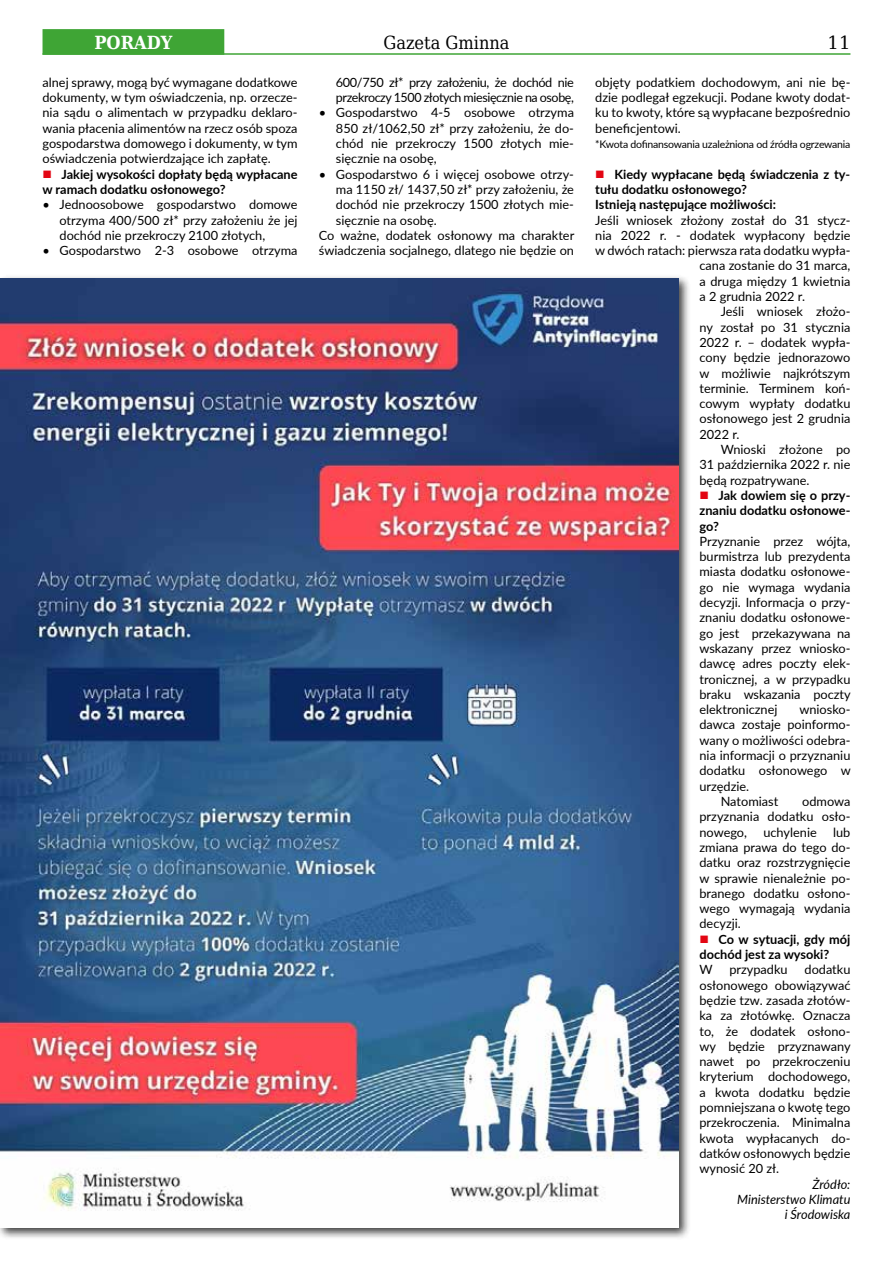
<style>
.page{position:relative;width:893px;height:1263px;background:#fff}
.page>*{position:absolute;margin:0;border:0;box-sizing:border-box;transform-origin:0 0}
.t1{font:18px "DejaVu Serif";color:#000;scale:.9 1}
.t2{font:700 18px "DejaVu Serif";color:#fff;scale:.9 1}
.t3{font:18px "DejaVu Serif";color:#000}
.t4{font:12.75px/15.3px "Lato";color:#000;text-align:justify}
.t5{font:700 12.75px/15.3px "Lato";color:#000}
.t6{font:12.75px/15.3px "Lato";letter-spacing:-.03em;color:#000}
.t7{font:italic 12.75px/15.3px "Lato";color:#000;text-align:right}
.t8{font:10.5px "Lato";letter-spacing:-.02em;color:#000}
.s1{color:#e30613}
</style>
<div class="page">
<hr style="left:43px;top:53px;width:807px;height:2px;background:#3fa535">
<div style="left:43px;top:29px;width:181px;height:26px;background:#3fa535;border:2px solid #3fa535"></div>
<div style="left:0;top:274px;width:690px;height:966px;background:#000;opacity:.75"></div>
<img style="left:0;top:278px;width:678px;height:950px">
<h1 class="t2" style="left:94px;top:28px;width:88px">PORADY</h1>
<h1 class="t1" style="left:383px;top:29px;width:142px">Gazeta Gminna</h1>
<h1 class="t3" style="left:827px;top:29px;width:24px">11</h1>
<p class="t4" style="left:43px;top:74px;width:257px">alnej sprawy, mogą być wymagane dodatkowe dokumenty, w tym oświadczenia, np. orzecze&shy;nia sądu o alimentach w przypadku deklaro&shy;wania płacenia alimentów na rzecz osób spoza gospodarstwa domowego i dokumenty, w tym oświadczenia potwierdzające ich zapłatę.</p>
<p class="t5" style="left:43px;top:166px;width:257px"><span class="s1">■</span> Jakiej wysokości dopłaty będą wypłacane w ramach dodatku osłonowego?</p>
<p class="t4" style="left:60px;top:196px;width:240px;text-indent:-17px">• Jednoosobowe gospodarstwo domowe otrzyma 400/500 zł* przy założeniu że jej dochód nie przekroczy 2100 złotych,</p>
<p class="t4" style="left:43px;top:242px;width:257px">• Gospodarstwo 2-3 osobowe otrzyma</p>
<p class="t6" style="left:336px;top:74px;width:240px">600/750 zł* przy założeniu, że dochód nie przekroczy 1500 złotych miesięcznie na osobę,</p>
<p class="t4" style="left:336px;top:105px;width:240px;text-indent:-17px">• Gospodarstwo 4-5 osobowe otrzyma 850 zł/1062,50 zł* przy założeniu, że do&shy;chód nie przekroczy 1500 złotych mie&shy;sięcznie na osobę,</p>
<p class="t4" style="left:319px;top:166px;width:257px">• Gospodarstwo 6 i więcej osobowe otrzy-</p>
<p class="t4" style="left:336px;top:181px;width:240px">ma 1150 zł/ 1437,50 zł* przy założeniu, że</p>
<p class="t4" style="left:336px;top:196px;width:240px">dochód nie przekroczy 1500 złotych mie-</p>
<p class="t4" style="left:336px;top:212px;width:102px">sięcznie na osobę.</p>
<p class="t4" style="left:319px;top:227px;width:257px">Co ważne, dodatek osłonowy ma charakter</p>
<p class="t4" style="left:319px;top:242px;width:257px">świadczenia socjalnego, dlatego nie będzie on</p>
<p class="t4" style="left:595px;top:74px;width:257px">objęty podatkiem dochodowym, ani nie bę&shy;dzie podlegał egzekucji. Podane kwoty dodat&shy;ku to kwoty, które są wypłacane bezpośrednio beneficjentowi.</p>
<p class="t8" style="left:595px;top:137px;width:257px">*Kwota dofinansowania uzależniona od źródła ogrzewania</p>
<p class="t5" style="left:595px;top:166px;width:257px"><span class="s1">■</span> Kiedy wypłacane będą świadczenia z ty&shy;tułu dodatku osłonowego?<br>Istnieją następujące możliwości:</p>
<p class="t4" style="left:595px;top:212px;width:257px">Jeśli wniosek złożony został do 31 stycz-</p>
<p class="t4" style="left:595px;top:227px;width:257px">nia 2022 r. - dodatek wypłacony będzie</p>
<p class="t4" style="left:595px;top:242px;width:257px">w dwóch ratach: pierwsza rata dodatku wypła-</p>
<p class="t4" style="left:699px;top:258px;width:152px">cana zostanie do 31 marca,</p>
<p class="t4" style="left:699px;top:273px;width:152px">a druga między 1 kwietnia</p>
<p class="t4" style="left:699px;top:288px;width:107px">a 2 grudnia 2022 r.</p>
<p class="t4" style="left:721px;top:303px;width:131px">Jeśli wniosek złożo-</p>
<p class="t4" style="left:699px;top:319px;width:152px">ny został po 31 stycznia</p>
<p class="t4" style="left:699px;top:334px;width:152px">2022 r. – dodatek wypła-</p>
<p class="t4" style="left:699px;top:349px;width:152px">cony będzie jednorazowo</p>
<p class="t4" style="left:699px;top:365px;width:152px">w możliwie najkrótszym</p>
<p class="t4" style="left:699px;top:380px;width:152px">terminie. Terminem koń-</p>
<p class="t4" style="left:699px;top:395px;width:152px">cowym wypłaty dodatku</p>
<p class="t4" style="left:699px;top:411px;width:152px">osłonowego jest 2 grudnia</p>
<p class="t4" style="left:699px;top:426px;width:41px">2022 r.</p>
<p class="t4" style="left:721px;top:441px;width:131px">Wnioski złożone po</p>
<p class="t4" style="left:699px;top:456px;width:152px">31 października 2022 r. nie</p>
<p class="t4" style="left:699px;top:472px;width:112px">będą rozpatrywane.</p>
<p class="t5" style="left:699px;top:487px;width:152px;text-align:justify"><span class="s1">■</span> Jak dowiem się o przy&shy;znaniu dodatku osłonowe&shy;go?</p>
<p class="t4" style="left:699px;top:533px;width:153px">Przyznanie przez wójta, burmistrza lub prezydenta miasta dodatku osłonowe&shy;go nie wymaga wydania decyzji. Informacja o przy&shy;znaniu dodatku osłonowe&shy;go jest przekazywana na wskazany przez wniosko&shy;dawcę adres poczty elek&shy;tronicznej, a w przypadku braku wskazania poczty elektronicznej</p>
<p class="t4" style="left:799px;top:701px;width:53px">wniosko-</p>
<p class="t4" style="left:699px;top:717px;width:152px">dawca zostaje poinformo-</p>
<p class="t4" style="left:699px;top:732px;width:152px">wany o możliwości odebra-</p>
<p class="t4" style="left:699px;top:747px;width:152px">nia informacji o przyznaniu</p>
<p class="t4" style="left:699px;top:762px;width:153px">dodatku osłonowego w</p>
<p class="t4" style="left:699px;top:778px;width:51px">urzędzie.</p>
<p class="t4" style="left:721px;top:793px;width:59px">Natomiast</p>
<p class="t4" style="left:699px;top:793px;width:152px;text-indent:103px">odmowa przyznania dodatku osło&shy;nowego,</p>
<p class="t4" style="left:699px;top:824px;width:152px;text-indent:134px">lub zmiana prawa do tego do&shy;datku oraz rozstrzygnięcie w sprawie nienależnie po&shy;branego dodatku osłono&shy;wego wymagają wydania decyzji.</p>
<p class="t5" style="left:699px;top:931px;width:152px"><span class="s1">■</span> Co w sytuacji, gdy mój dochód jest za wysoki?</p>
<p class="t4" style="left:699px;top:961px;width:15px">W</p>
<p class="t4" style="left:729px;top:961px;width:60px">przypadku</p>
<p class="t4" style="left:763px;top:824px;width:55px">uchylenie</p>
<p class="t4" style="left:699px;top:961px;width:153px;text-indent:105px">dodatku osłonowego obowiązywać będzie tzw. zasada złotów&shy;ka za złotówkę. Oznacza to, że dodatek osłono&shy;wy będzie przyznawany nawet po przekroczeniu kryterium dochodowego, a kwota dodatku będzie pomniejszana o kwotę tego przekroczenia. Minimalna kwota wypłacanych do&shy;datków osłonowych będzie wynosić 20 zł.</p>
<p class="t7" style="left:737px;top:1176px;width:115px">Żródło:<br>Ministerstwo Klimatu i Środowiska</p>
</div>
